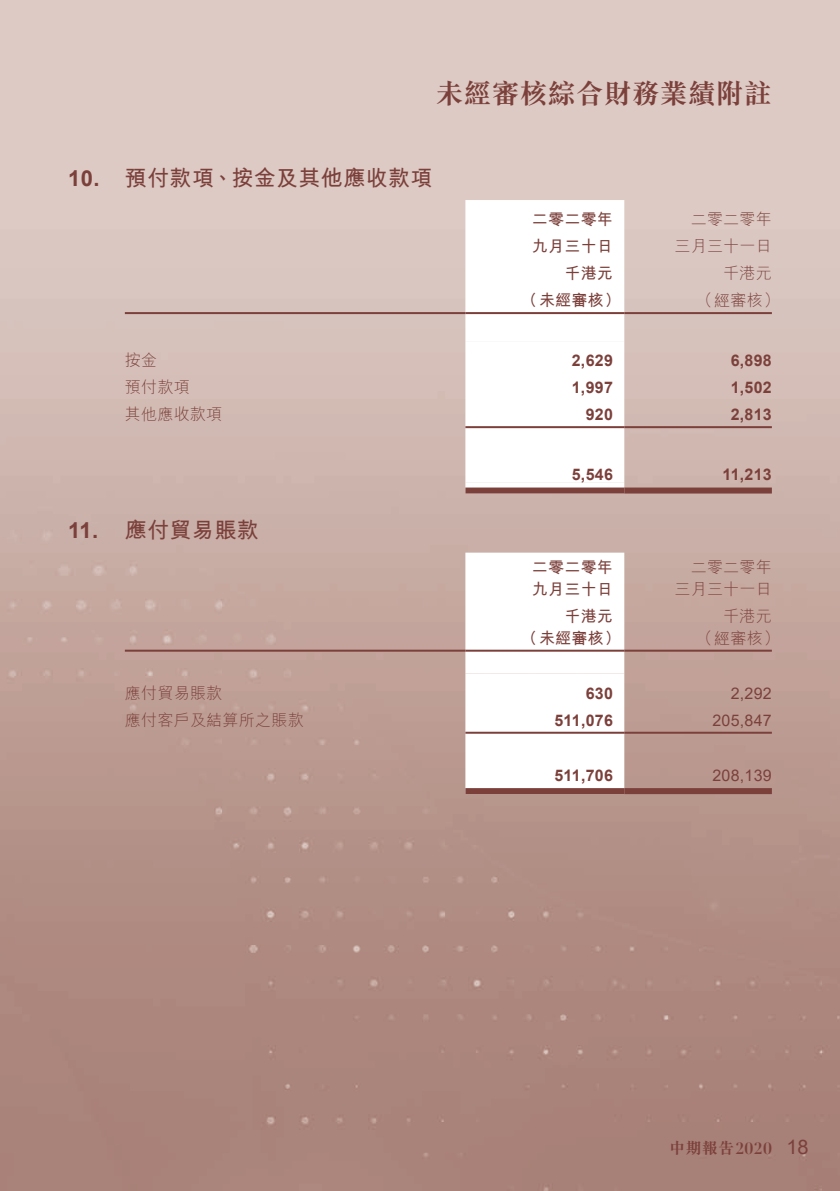
<style>
.page{position:relative;width:840px;height:1191px;background:#fff}
.page>*{position:absolute;margin:0;border:0;box-sizing:border-box;transform-origin:0 0}
.t1{font:700 28px "M Sung HK";color:#7c403b}
.t2{font:700 22px "M Hei HK";letter-spacing:.015em;color:#7c403b}
.t3{font:700 22px "Arial";color:#7c403b}
.t4{font:20px "Arial";color:#7c403b}
.t5{font:300 16px/27px "M Hei HK";letter-spacing:.015em;color:#7c403b;text-align:right}
.t6{font:700 16px "Arial";letter-spacing:.015em;color:#7c403b}
.t7{font:700 16px/27px "M Hei HK";letter-spacing:.015em;color:#7c403b}
.t8{font:16px "Arial";letter-spacing:.015em;color:#7c403b}
.t9{font:700 16px "M Sung HK";color:#7c403b}
.s1{font-family:"Didot LT Std"}
</style>
<div class="page">
<div style="left:0;top:0;width:839px;height:1191px;background:linear-gradient(to bottom,#e5d6d0,#a47b71)"></div>
<svg style="left:465px;top:200px;width:159px;height:287px"></svg>
<svg style="left:465px;top:341px;width:159px;height:141px"></svg>
<hr style="left:125px;top:312px;width:340px;height:2px;background:#7c403b">
<hr style="left:465px;top:312px;width:159px;height:2px;background:#7c403b">
<hr style="left:624px;top:312px;width:147px;height:2px;background:#7c403b">
<hr style="left:465px;top:426px;width:159px;height:2px;background:#7c403b">
<hr style="left:624px;top:426px;width:147px;height:2px;background:#7c403b">
<div style="left:465px;top:487px;width:159px;height:6px;background:#7c403b"></div>
<div style="left:624px;top:487px;width:147px;height:6px;background:#7c403b"></div>
<svg style="left:465px;top:552px;width:159px;height:236px"></svg>
<hr style="left:125px;top:649px;width:340px;height:2px;background:#7c403b">
<hr style="left:465px;top:649px;width:159px;height:2px;background:#7c403b">
<hr style="left:624px;top:649px;width:147px;height:2px;background:#7c403b">
<hr style="left:465px;top:731px;width:159px;height:2px;background:#7c403b">
<hr style="left:624px;top:731px;width:147px;height:2px;background:#7c403b">
<div style="left:465px;top:788px;width:159px;height:6px;background:#7c403b"></div>
<div style="left:624px;top:788px;width:147px;height:6px;background:#7c403b"></div>
<h2 class="t3" style="left:68px;top:163px;width:33px">10.</h2>
<h2 class="t3" style="left:68px;top:515px;width:32px">11.</h2>
<h1 class="t1" style="left:435px;top:75px;width:337px">未經審核綜合財務業績附註</h1>
<h2 class="t2" style="left:125px;top:162px;width:309px">預付款項、按金及其他應收款項</h2>
<p class="t7" style="left:531px;top:204px;width:83px">二零二零年九月三十日</p>
<p class="t5" style="left:674px;top:205px;width:99px">二零二零年三月三十一日千港元</p>
<p class="t7" style="left:564px;top:258px;width:50px">千港元</p>
<p class="t7" style="left:521px;top:285px;width:101px">（未經審核）</p>
<p class="t5" style="left:696px;top:286px;width:85px">（經審核(</p>
<p class="t5" style="left:125px;top:346px;width:34px">按金</p>
<p class="t6" style="left:571px;top:349px;width:43px">2,629</p>
<p class="t6" style="left:730px;top:349px;width:43px">6,898</p>
<p class="t5" style="left:125px;top:373px;width:66px">預付款項</p>
<p class="t6" style="left:571px;top:376px;width:43px">1,997</p>
<p class="t6" style="left:730px;top:376px;width:43px">1,502</p>
<p class="t5" style="left:125px;top:400px;width:99px">其他應收款項</p>
<p class="t6" style="left:585px;top:403px;width:29px">920</p>
<p class="t6" style="left:730px;top:403px;width:43px">2,813</p>
<p class="t6" style="left:571px;top:463px;width:43px">5,546</p>
<p class="t6" style="left:722px;top:463px;width:51px">11,213</p>
<h2 class="t2" style="left:125px;top:514px;width:135px">應付貿易賬款</h2>
<p class="t7" style="left:531px;top:554px;width:83px;line-height:22px">二零二零年九月三十日</p>
<p class="t5" style="left:674px;top:555px;width:99px;line-height:22px">二零二零年三月三十一日</p>
<p class="t5" style="left:722px;top:601px;width:50px">千港元</p>
<p class="t7" style="left:564px;top:601px;width:50px">千港元</p>
<p class="t7" style="left:521px;top:623px;width:101px">（未經審核）</p>
<p class="t5" style="left:696px;top:623px;width:85px">（經審核(</p>
<p class="t5" style="left:125px;top:678px;width:99px">應付貿易賬款</p>
<p class="t6" style="left:585px;top:682px;width:29px">630</p>
<p class="t8" style="left:730px;top:682px;width:43px">2,292</p>
<p class="t5" style="left:125px;top:705px;width:180px">應付客戶及結算所之賬款</p>
<p class="t6" style="left:554px;top:709px;width:60px">511,076</p>
<p class="t8" style="left:712px;top:709px;width:61px">205,847</p>
<p class="t6" style="left:554px;top:764px;width:60px">511,706</p>
<p class="t8" style="left:712px;top:764px;width:61px">208,139</p>
<p class="t9" style="left:669px;top:1137px;width:104px">中期報告<span class="s1">2020</span></p>
<p class="t4" style="left:786px;top:1133px;width:24px">18</p>
</div>
